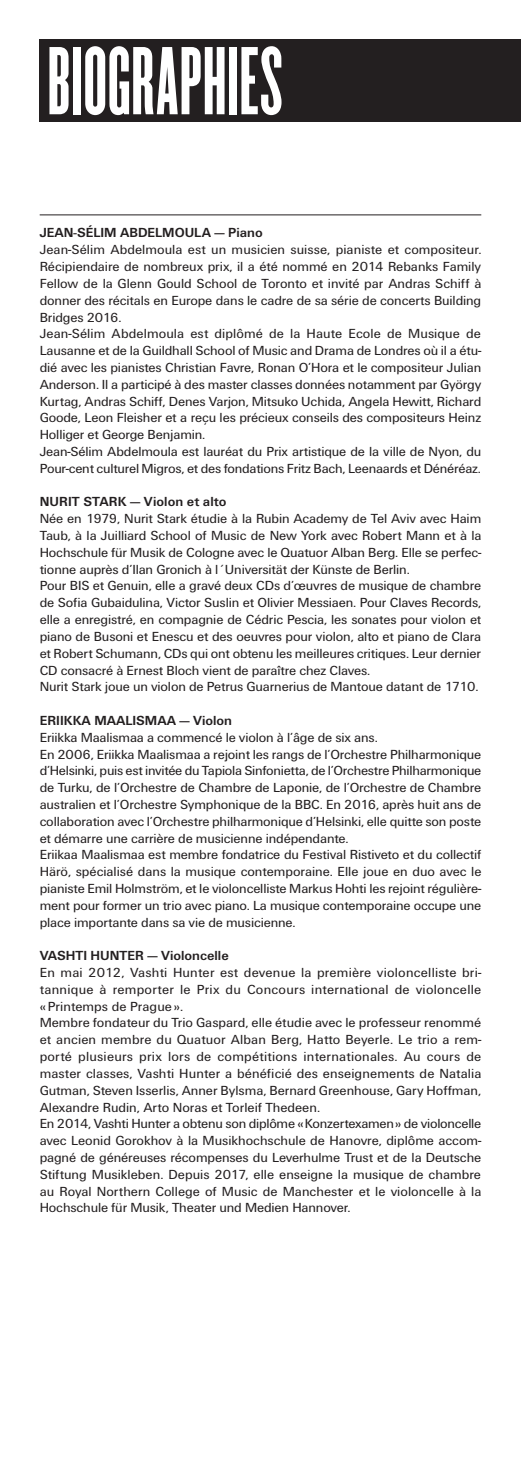
<style>
.page{position:relative;width:521px;height:1474px;background:#fff}
.page>*{position:absolute;margin:0;border:0;box-sizing:border-box;transform-origin:0 0}
.t1{font:84px "Champion HTF Bantamweight";letter-spacing:.01em;color:#fff}
.t2{font:13.65px/16.8px "Unitus T";letter-spacing:-.01em;color:#231f20}
.t3{font:700 13.65px "Unitus T";color:#231f20}
</style>
<div class="page">
<hr style="left:40px;top:214px;width:441px;height:1px;background:#231f20">
<div style="left:40px;top:40px;width:481px;height:82px;background:#231f20"></div>
<h1 class="t1" style="left:48px;top:29px;width:237px">BIOGRAPHIES</h1>
<p class="t3" style="left:40px;top:225px;width:224px">JEAN-SÉLIM ABDELMOULA — Piano</p>
<p class="t2" style="left:40px;top:241px;width:443px">Jean-Sélim Abdelmoula est un musicien suisse, pianiste et compositeur.<br>Récipiendaire de nombreux prix, il a été nommé en 2014 Rebanks Family Fellow de la Glenn Gould School de Toronto et invité par Andras Schiff à donner des récitals en Europe dans le cadre de sa série de concerts Building Bridges 2016.<br>Jean-Sélim Abdelmoula est diplômé de la Haute Ecole de Musique de Lausanne et de la Guildhall School of Music and Drama de Londres où il a étu&shy;dié avec les pianistes Christian Favre, Ronan O’Hora et le compositeur Julian Anderson. Il a participé à des master classes données notamment par György Kurtag, Andras Schiff, Denes Varjon, Mitsuko Uchida, Angela Hewitt, Richard Goode, Leon Fleisher et a reçu les précieux conseils des compositeurs Heinz Holliger et George Benjamin.<br>Jean-Sélim Abdelmoula est lauréat du Prix artistique de la ville de Nyon, du Pour-cent culturel Migros, et des fondations Fritz Bach, Leenaards et Dénéréaz.</p>
<p class="t3" style="left:40px;top:494px;width:188px">NURIT STARK — Violon et alto</p>
<p class="t2" style="left:40px;top:510px;width:443px">Née en 1979, Nurit Stark étudie à la Rubin Academy de Tel Aviv avec Haim Taub, à la Juilliard School of Music de New York avec Robert Mann et à la Hochschule für Musik de Cologne avec le Quatuor Alban Berg. Elle se perfec&shy;tionne auprès d’Ilan Gronich à l´Universität der Künste de Berlin.<br>Pour BIS et Genuin, elle a gravé deux CDs d’œuvres de musique de chambre de Sofia Gubaidulina, Victor Suslin et Olivier Messiaen. Pour Claves Records, elle a enregistré, en compagnie de Cédric Pescia, les sonates pour violon et piano de Busoni et Enescu et des oeuvres pour violon, alto et piano de Clara et Robert Schumann, CDs qui ont obtenu les meilleures critiques. Leur dernier CD consacré à Ernest Bloch vient de paraître chez Claves.<br>Nurit Stark joue un violon de Petrus Guarnerius de Mantoue datant de 1710.</p>
<p class="t3" style="left:40px;top:712px;width:194px">ERIIKKA MAALISMAA — Violon</p>
<p class="t2" style="left:40px;top:728px;width:443px">Eriikka Maalismaa a commencé le violon à l’âge de six ans.<br>En 2006, Eriikka Maalismaa a rejoint les rangs de l’Orchestre Philharmonique d’Helsinki, puis est invitée du Tapiola Sinfonietta, de l’Orchestre Philharmonique de Turku, de l’Orchestre de Chambre de Laponie, de l’Orchestre de Chambre australien et l’Orchestre Symphonique de la BBC. En 2016, après huit ans de collaboration avec l’Orchestre philharmonique d’Helsinki, elle quitte son poste et démarre une carrière de musicienne indépendante.<br>Eriikaa Maalismaa est membre fondatrice du Festival Ristiveto et du collectif Härö, spécialisé dans la musique contemporaine. Elle joue en duo avec le pianiste Emil Holmström, et le violoncelliste Markus Hohti les rejoint régulière&shy;ment pour former un trio avec piano. La musique contemporaine occupe une place importante dans sa vie de musicienne.</p>
<p class="t3" style="left:40px;top:947px;width:191px">VASHTI HUNTER — Violoncelle</p>
<p class="t2" style="left:40px;top:963px;width:443px">En mai 2012, Vashti Hunter est devenue la première violoncelliste bri&shy;tannique à remporter le Prix du Concours international de violoncelle «Printemps de Prague ».<br>Membre fondateur du Trio Gaspard, elle étudie avec le professeur renommé et ancien membre du Quatuor Alban Berg, Hatto Beyerle. Le trio a rem&shy;porté plusieurs prix lors de compétitions internationales. Au cours de master classes, Vashti Hunter a bénéficié des enseignements de Natalia Gutman, Steven Isserlis, Anner Bylsma, Bernard Greenhouse, Gary Hoffman, Alexandre Rudin, Arto Noras et Torleif Thedeen.<br>En 2014, Vashti Hunter a obtenu son diplôme «Konzertexamen» de violoncelle avec Leonid Gorokhov à la Musikhochschule de Hanovre, diplôme accom&shy;pagné de généreuses récompenses du Leverhulme Trust et de la Deutsche Stiftung Musikleben. Depuis 2017, elle enseigne la musique de chambre au Royal Northern College of Music de Manchester et le violoncelle à la Hochschule für Musik, Theater und Medien Hannover.</p>
</div>
